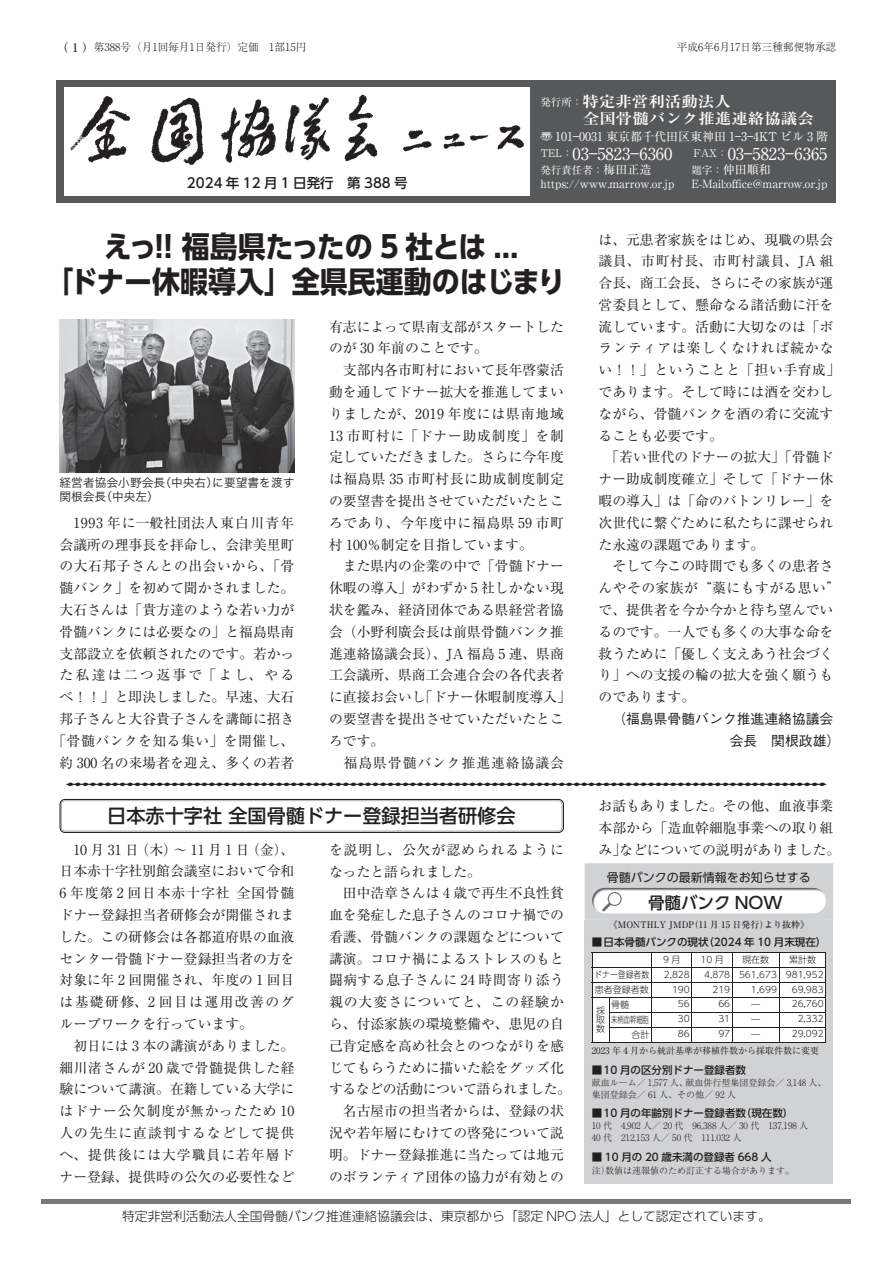
<style>
.page{position:relative;width:893px;height:1263px;background:#fff}
.page>*{position:absolute;margin:0;border:0;box-sizing:border-box;transform-origin:0 0}
.t1{font:700 29.7px/34px "UD Shin Go Pr 6";color:#231f20;text-align:center;scale:.94 1}
.t2{font:500 19.2px "UD Shin Go Pr 6";color:#231f20}
.t3{font:16.5px "Ryumin Pr 6";color:#fff}
.t4{font:500 16.5px "UD Shin Go Pr 6";color:#231f20}
.t5{font:14.85px "MO Kei Style A A";color:#231f20}
.t6{font:700 14.85px/16.5px "Ryumin Pr 6";color:#fff;scale:1.11 1}
.t7{font:13.8px/21.8px "Ryumin Pr 6";color:#231f20}
.t8{font:500 13.8px/21.8px "Gothic BBB Pr 6";color:#231f20}
.t9{font:500 13.5px "UD Shin Go Pr 6";color:#231f20}
.t10{font:300 12.75px "UD Shin Go Pr 6";color:#231f20}
.t11{font:12px "Ryumin Pr 6";color:#fff}
.t12{font:12px "UD Shin Go Pr 6";color:#231f20}
.t13{font:11.7px/13.8px "Hira Kaku Pro W3";letter-spacing:.005em;color:#231f20}
.t14{font:11.25px "Ryumin Pr 6";color:#fff}
.t15{font:300 10.65px "Ryumin Pr 6";color:#231f20}
.t16{font:500 10.5px "UD Shin Go Pr 6";color:#231f20}
.t17{font:300 9px/12px "Ryumin Pr 6";color:#231f20}
.t18{font:300 9px/9px "UD Shin Go Pr 6";color:#231f20;text-align:justify}
.t19{font:500 9px "Ryumin Pr 6";color:#231f20}
.t20{font:9px "Ryumin Pr 6";color:#231f20}
.t21{font:300 9px "UD Shin Go Pr 6";color:#231f20;scale:.87 1}
.t22{font:300 9px "UD Shin Go Pr 6";color:#231f20;scale:.7 1}
.s1{font-weight:500;font-size:11.7px}
.s2{font-weight:400;font-size:10.5px}
.s3{font-size:10.5px}
</style>
<div class="page">
<hr style="left:42px;top:1200px;width:809px;height:4px;background:#76787b">
<div style="left:57px;top:80px;width:779px;height:122px;background:#57585a"></div>
<div style="left:65px;top:87px;width:465px;height:109px;background:#fff"></div>
<img style="left:70px;top:94px;width:454px;height:71px">
<svg style="left:60px;top:799px;width:504px;height:34px"></svg>
<img style="left:60px;top:319px;width:234px;height:153px">
<div style="left:585px;top:920px;width:248px;height:263px;background:#d1d2d4"></div>
<svg style="left:592px;top:952px;width:234px;height:91px;background:#eaeaea"></svg>
<hr style="left:609px;top:1042px;width:42px;height:1px;background:#231f20">
<hr style="left:651px;top:1042px;width:41px;height:1px;background:#231f20">
<hr style="left:692px;top:1042px;width:40px;height:1px;background:#231f20">
<hr style="left:732px;top:1042px;width:47px;height:1px;background:#231f20">
<hr style="left:779px;top:1042px;width:47px;height:1px;background:#231f20">
<svg style="left:585px;top:863px;width:248px;height:57px"></svg>
<p class="t15" style="left:57px;top:39px;width:251px"><span class="s1">（ 1 ）</span>第388号（月1回毎月1日発行）定価　1部15円</p>
<p class="t15" style="left:677px;top:38px;width:161px">平成6年6月17日第三種郵便物承認</p>
<p class="t6" style="left:583px;top:93px;width:210px;text-indent:-43px"><span class="s2">発行所：</span>特定非営利活動法人<br>全国骨髄バンク推進連絡協議会</p>
<p class="t11" style="left:540px;top:127px;width:289px">〠 101-0031 東京都千代田区東神田 1-3-4KT ビル 3 階</p>
<p class="t3" style="left:540px;top:140px;width:289px"><span class="s3">TEL：</span>03-5823-6360<span class="s3">　　FAX：</span>03-5823-6365</p>
<p class="t11" style="left:540px;top:160px;width:232px"><span class="s3">発行責任者：</span>梅田正造　　　 <span class="s3">題字：</span>仲田順和</p>
<p class="t9" style="left:187px;top:172px;width:222px">2024 年 12 月 1 日発行　第 388 号</p>
<p class="t14" style="left:540px;top:175px;width:289px">https://www.marrow.or.jp 　E-Mail:office@marrow.or.jp</p>
<h1 class="t1" style="left:46px;top:229px;width:554px">えっ！！ 福島県たったの 5 社とは ...<br>「ドナー休暇導入」全県民運動のはじまり</h1>
<p class="t13" style="left:60px;top:475px;width:236px">経営者協会小野会長（中央右）に要望書を渡す関根会長（中央左）</p>
<p class="t7" style="left:53px;top:511px;width:243px;text-align:center">　1993 年に一般社団法人東白川青年会議所の理事長を拝命し、会津美里町の大石邦子さんとの出会いから、「骨髄バンク」を初めて聞かされました。大石さんは「貴方達のような若い力が骨髄バンクには必要なの」と福島県南支部設立を依頼されたのです。若かった私達は二つ返事で「よし、やるべ！！」と即決しました。早速、大石邦子さんと大谷貴子さんを講師に招き「骨髄バンクを知る集い」を開催し、約 300 名の来場者を迎え、多くの若者</p>
<p class="t7" style="left:329px;top:315px;width:243px">有志によって県南支部がスタートしたのが 30 年前のことです。<br>　支部内各市町村において長年啓蒙活動を通してドナー拡大を推進してまいりましたが、2019 年度には県南地域<br>13 市町村に「ドナー助成制度」を制定していただきました。さらに今年度は福島県 35 市町村長に助成制度制定の要望書を提出させていただいたところであり、今年度中に福島県 59 市町村 100％制定を目指しています。<br>　また県内の企業の中で「骨髄ドナー休暇の導入」がわずか 5 社しかない現状を鑑み、経済団体である県経営者協会（小野利廣会長は前県骨髄バンク推進連絡協議会長）、JA 福島 5 連、県商工会議所、県商工会連合会の各代表者に直接お会いし「ドナー休暇制度導入」の要望書を提出させていただいたところです。<br>　福島県骨髄バンク推進連絡協議会</p>
<p class="t7" style="left:598px;top:228px;width:243px">は、元患者家族をはじめ、現職の県会議員、市町村長、市町村議員、JA 組合長、商工会長、さらにその家族が運営委員として、懸命なる諸活動に汗を流しています。活動に大切なのは「ボランティアは楽しくなければ続かない！！」ということと「担い手育成」であります。そして時には酒を交わしながら、骨髄バンクを酒の肴に交流することも必要です。<br>　「若い世代のドナーの拡大」「骨髄ドナー助成制度確立」そして「ドナー休暇の導入」は「命のバトンリレー」を次世代に繋ぐために私たちに課せられた永遠の課題であります。<br>　そして今この時間でも多くの患者さんやその家族が"藁にもすがる思い"で、提供者を今か今かと待ち望んでいるのです。一人でも多くの大事な命を救うために「優しく支えあう社会づくり」への支援の輪の拡大を強く願うものであります。</p>
<p class="t8" style="left:730px;top:707px;width:119px;text-indent:-117px">（福島県骨髄バンク推進連絡協議会　会長　関根政雄）</p>
<p class="t5" style="left:67px;top:773px;width:760px">•••••••••••••••••••••••••••••••••••••••••••••••••••</p>
<h2 class="t2" style="left:107px;top:800px;width:410px">日本赤十字社 全国骨髄ドナー登録担当者研修会</h2>
<p class="t7" style="left:598px;top:794px;width:243px">お話もありました。その他、血液事業本部から「造血幹細胞事業への取り組み」などについての説明がありました。</p>
<p class="t7" style="left:60px;top:838px;width:236px">　10 月 31 日（木）～ 11 月 1 日（金）、日本赤十字社別館会議室において令和<br>6 年度第 2 回日本赤十字社 全国骨髄ドナー登録担当者研修会が開催されました。この研修会は各都道府県の血液センター骨髄ドナー登録担当者の方を対象に年 2 回開催され、年度の 1 回目は基礎研修、2 回目は運用改善のグループワークを行っています。<br>　初日には 3 本の講演がありました。細川渚さんが 20 歳で骨髄提供した経験について講演。在籍している大学にはドナー公欠制度が無かったため 10人の先生に直談判するなどして提供へ、提供後には大学職員に若年層ドナー登録、提供時の公欠の必要性など</p>
<p class="t7" style="left:329px;top:838px;width:243px">を説明し、公欠が認められるようになったと語られました。<br>　田中浩章さんは 4 歳で再生不良性貧血を発症した息子さんのコロナ禍での看護、骨髄バンクの課題などについて講演。コロナ禍によるストレスのもと闘病する息子さんに 24 時間寄り添う親の大変さについてと、この経験から、付添家族の環境整備や、患児の自己肯定感を高め社会とのつながりを感じてもらうために描いた絵をグッズ化するなどの活動について語られました。　名古屋市の担当者からは、登録の状況や若年層にむけての啓発について説明。ドナー登録推進に当たっては地元のボランティア団体の協力が有効との</p>
<p class="t12" style="left:607px;top:868px;width:205px">骨髄バンクの最新情報をお知らせする</p>
<p class="t4" style="left:648px;top:889px;width:136px">骨髄バンク NOW</p>
<p class="t19" style="left:609px;top:917px;width:202px">《MONTHLY JMDP（11 月 15 日発行）より抜粋》</p>
<p class="t16" style="left:592px;top:933px;width:236px">■日本骨髄バンクの現状（2024 年 10 月末現在）</p>
<p class="t18" style="left:663px;top:954px;width:19px">9月</p>
<p class="t18" style="left:701px;top:954px;width:25px">10 月</p>
<p class="t18" style="left:742px;top:954px;width:28px">現在数</p>
<p class="t18" style="left:789px;top:954px;width:28px">累計数</p>
<p class="t21" style="left:594px;top:967px;width:65px">ドナー登録者数</p>
<p class="t18" style="left:664px;top:969px;width:28px">2,828</p>
<p class="t18" style="left:704px;top:969px;width:121px">4,878 561,673 981,952</p>
<p class="t18" style="left:595px;top:984px;width:55px">患者登録者数</p>
<p class="t18" style="left:672px;top:984px;width:19px">190</p>
<p class="t18" style="left:712px;top:984px;width:19px">219</p>
<p class="t18" style="left:751px;top:984px;width:28px">1,699</p>
<p class="t18" style="left:792px;top:984px;width:34px">69,983</p>
<p class="t18" style="left:596px;top:1006px;width:10px">採取数</p>
<p class="t18" style="left:611px;top:1000px;width:20px">骨髄</p>
<p class="t18" style="left:678px;top:999px;width:13px">56</p>
<p class="t18" style="left:718px;top:999px;width:13px">66</p>
<p class="t18" style="left:751px;top:1000px;width:10px">―</p>
<p class="t18" style="left:792px;top:999px;width:34px">26,760</p>
<p class="t22" style="left:611px;top:1012px;width:56px">末梢血幹細胞</p>
<p class="t18" style="left:678px;top:1014px;width:13px">30</p>
<p class="t18" style="left:718px;top:1014px;width:13px">31</p>
<p class="t18" style="left:751px;top:1015px;width:10px">―</p>
<p class="t18" style="left:798px;top:1014px;width:28px">2,332</p>
<p class="t18" style="left:631px;top:1030px;width:20px">合計</p>
<p class="t18" style="left:678px;top:1029px;width:13px">86</p>
<p class="t18" style="left:718px;top:1029px;width:13px">97</p>
<p class="t18" style="left:751px;top:1030px;width:10px">―</p>
<p class="t18" style="left:792px;top:1029px;width:34px">29,092</p>
<p class="t20" style="left:592px;top:1044px;width:229px">2023 年４月から統計基準が移植件数から採取件数に変更</p>
<p class="t16" style="left:592px;top:1061px;width:156px">■10 月の区分別ドナー登録者数</p>
<p class="t17" style="left:592px;top:1076px;width:236px">献血ルーム／ 1,577 人、献血併行型集団登録会／ 3,148 人、集団登録会／ 61 人、その他／ 92 人</p>
<p class="t16" style="left:592px;top:1105px;width:203px">■10 月の年齢別ドナー登録者数（現在数）</p>
<p class="t17" style="left:592px;top:1119px;width:218px">10 代　4,902 人／ 20 代　96,388 人／ 30 代　137,198 人<br>40 代　212,153 人／ 50 代　111,032 人</p>
<p class="t16" style="left:592px;top:1148px;width:181px">■ 10 月の 20 歳未満の登録者 668 人</p>
<p class="t17" style="left:592px;top:1164px;width:204px">注）数値は速報値のため訂正する場合があります。</p>
<p class="t10" style="left:122px;top:1206px;width:650px">特定非営利活動法人全国骨髄バンク推進連絡協議会は、東京都から「認定 NPO 法人」として認定されています。</p>
</div>
